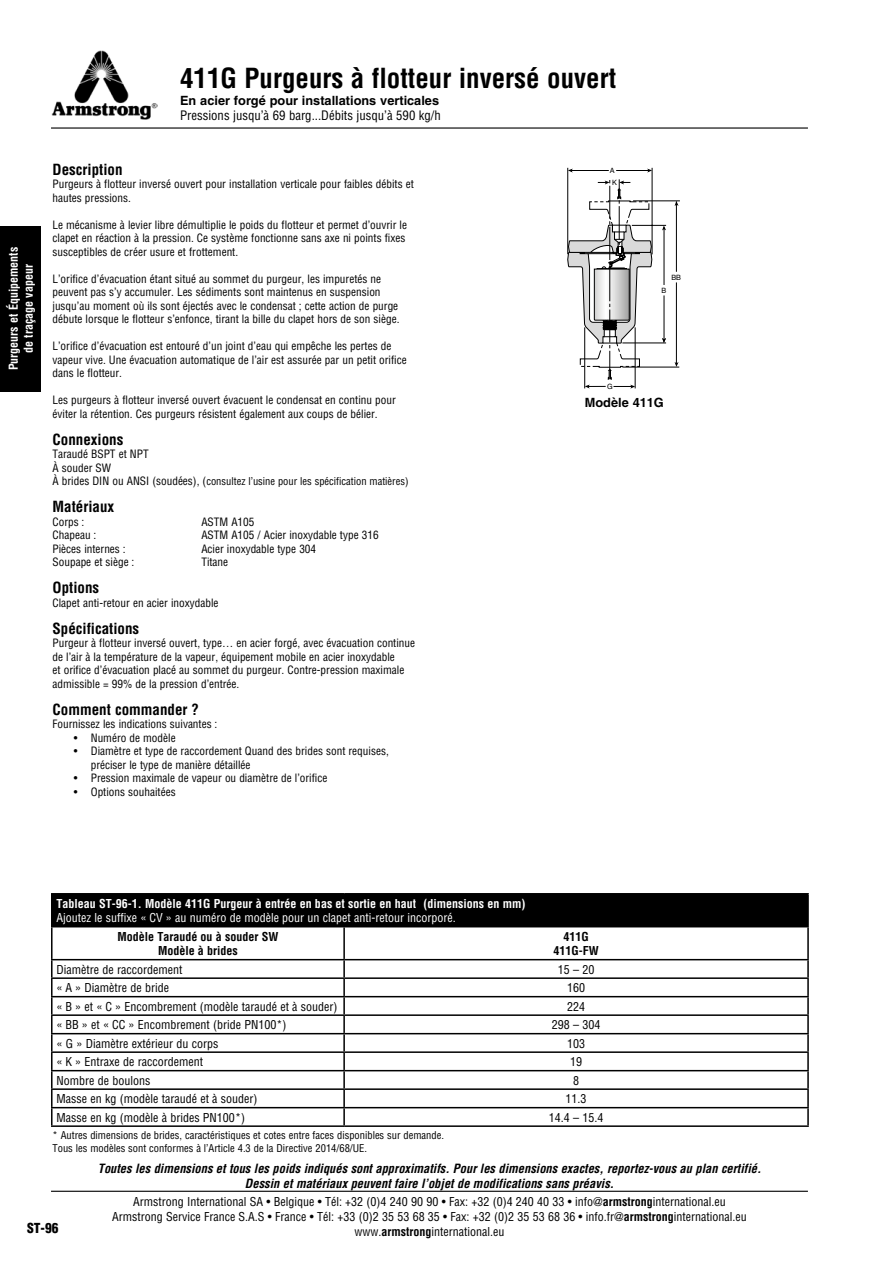
<style>
.page{position:relative;width:893px;height:1263px;background:#fff}
.page>*{position:absolute;margin:0;border:0;box-sizing:border-box;transform-origin:0 0}
.t1{font:700 condensed 27px "Helvetica";color:#000}
.t2{font:700 condensed 15px "Helvetica";color:#000}
.t3{font:900 condensed 13.5px "Helvetica";color:#000}
.t4{font:700 12.75px "Helvetica";color:#000}
.t5{font:condensed 12.75px "Helvetica";color:#000}
.t6{font:italic 700 condensed 12.45px/15px "Helvetica";color:#000;text-align:center}
.t7{font:condensed 12px/15px "Helvetica";color:#000;text-align:center}
.t8{font:700 condensed 12px/15px "Helvetica";color:#fff;text-align:center}
.t9{font:condensed 12px "Helvetica";color:#fff}
.t10{font:700 condensed 12px/14.4px "Helvetica";color:#000;text-align:center}
.t11{font:condensed 11.25px/13.5px "Helvetica";color:#000}
.t12{font:condensed 10.5px/12.6px "Helvetica";color:#000}
.t13{font:7.2px "Helvetica";color:#000}
.s1{font-size:11.25px}
.s2{font-weight:700}
</style>
<div class="page">
<hr style="left:51px;top:1191px;width:757px;height:1px;background:#000">
<div style="left:0;top:226px;width:40px;height:166px;background:#000"></div>
<img style="left:51px;top:51px;width:106px;height:68px">
<hr style="left:51px;top:127px;width:757px;height:2px;background:#000">
<svg style="left:568px;top:167px;width:112px;height:222px"></svg>
<div style="left:52px;top:894px;width:756px;height:33px;background:#000"></div>
<hr style="left:807px;top:894px;width:2px;height:32px;background:#000">
<hr style="left:51px;top:926px;width:293px;height:1px;background:#000">
<hr style="left:344px;top:926px;width:465px;height:1px;background:#000">
<hr style="left:343px;top:927px;width:2px;height:32px;background:#000">
<hr style="left:807px;top:927px;width:2px;height:32px;background:#000">
<hr style="left:51px;top:959px;width:293px;height:1px;background:#000">
<hr style="left:344px;top:959px;width:465px;height:1px;background:#000">
<hr style="left:51px;top:977px;width:293px;height:2px;background:#000">
<hr style="left:344px;top:977px;width:465px;height:2px;background:#000">
<hr style="left:51px;top:996px;width:293px;height:1px;background:#000">
<hr style="left:344px;top:996px;width:465px;height:1px;background:#000">
<hr style="left:51px;top:1014px;width:293px;height:2px;background:#000">
<hr style="left:344px;top:1014px;width:465px;height:2px;background:#000">
<hr style="left:51px;top:1033px;width:293px;height:1px;background:#000">
<hr style="left:344px;top:1033px;width:465px;height:1px;background:#000">
<hr style="left:51px;top:1051px;width:293px;height:2px;background:#000">
<hr style="left:344px;top:1051px;width:465px;height:2px;background:#000">
<hr style="left:51px;top:1070px;width:293px;height:1px;background:#000">
<hr style="left:344px;top:1070px;width:465px;height:1px;background:#000">
<hr style="left:51px;top:1088px;width:293px;height:2px;background:#000">
<hr style="left:344px;top:1088px;width:465px;height:2px;background:#000">
<hr style="left:51px;top:1107px;width:293px;height:1px;background:#000">
<hr style="left:344px;top:1107px;width:465px;height:1px;background:#000">
<svg style="left:343px;top:960px;width:2px;height:165px"></svg>
<svg style="left:807px;top:960px;width:2px;height:165px"></svg>
<hr style="left:51px;top:893px;width:293px;height:1px;background:#000">
<hr style="left:51px;top:894px;width:2px;height:32px;background:#000">
<hr style="left:344px;top:893px;width:465px;height:1px;background:#000">
<hr style="left:51px;top:927px;width:2px;height:32px;background:#000">
<svg style="left:51px;top:960px;width:2px;height:165px"></svg>
<hr style="left:51px;top:1125px;width:293px;height:2px;background:#000">
<hr style="left:344px;top:1125px;width:465px;height:2px;background:#000">
<p class="t8" style="left:6px;top:370px;width:125px;rotate:-90deg">Purgeurs et Équipements de traçage vapeur</p>
<h1 class="t1" style="left:180px;top:62px;width:438px">411G Purgeurs à flotteur inversé ouvert</h1>
<p class="t4" style="left:180px;top:92px;width:261px">En acier forgé pour installations verticales</p>
<p class="t5" style="left:180px;top:107px;width:262px">Pressions jusqu’à 69 barg...Débits jusqu’à 590 kg/h</p>
<h2 class="t2" style="left:53px;top:160px;width:71px">Description</h2>
<p class="t11" style="left:53px;top:177px;width:363px">Purgeurs à flotteur inversé ouvert pour installation verticale pour faibles débits et hautes pressions.</p>
<p class="t11" style="left:53px;top:218px;width:356px">Le mécanisme à levier libre démultiplie le poids du flotteur et permet d’ouvrir le clapet en réaction à la pression. Ce système fonctionne sans axe ni points fixes susceptibles de créer usure et frottement.</p>
<p class="t11" style="left:53px;top:272px;width:348px">L’orifice d’évacuation étant situé au sommet du purgeur, les impuretés ne peuvent pas s’y accumuler. Les sédiments sont maintenus en suspension jusqu’au moment où ils sont éjectés avec le condensat ; cette action de purge débute lorsque le flotteur s’enfonce, tirant la bille du clapet hors de son siège.</p>
<p class="t11" style="left:53px;top:339px;width:356px">L’orifice d’évacuation est entouré d’un joint d’eau qui empêche les pertes de vapeur vive. Une évacuation automatique de l’air est assurée par un petit orifice dans le flotteur.</p>
<p class="t11" style="left:53px;top:393px;width:345px">Les purgeurs à flotteur inversé ouvert évacuent le condensat en continu pour éviter la rétention. Ces purgeurs résistent également aux coups de bélier.</p>
<h2 class="t2" style="left:53px;top:430px;width:72px">Connexions</h2>
<p class="t11" style="left:53px;top:447px;width:98px">Taraudé BSPT et NPT<br>À souder SW</p>
<p class="t12" style="left:53px;top:475px;width:358px"><span class="s1">À brides DIN ou ANSI (soudées), (</span>consultez l’usine pour les spécification matières)</p>
<h2 class="t2" style="left:53px;top:498px;width:63px">Matériaux</h2>
<p class="t11" style="left:53px;top:515px;width:33px">Corps :</p>
<p class="t11" style="left:201px;top:515px;width:55px">ASTM A105</p>
<p class="t11" style="left:53px;top:528px;width:45px">Chapeau :</p>
<p class="t11" style="left:201px;top:528px;width:179px">ASTM A105 / Acier inoxydable type 316</p>
<p class="t11" style="left:53px;top:542px;width:75px">Pièces internes :</p>
<p class="t11" style="left:201px;top:542px;width:116px">Acier inoxydable type 304</p>
<p class="t11" style="left:53px;top:555px;width:83px">Soupape et siège :</p>
<p class="t11" style="left:201px;top:555px;width:28px">Titane</p>
<h2 class="t2" style="left:53px;top:579px;width:48px">Options</h2>
<p class="t11" style="left:53px;top:596px;width:168px">Clapet anti-retour en acier inoxydable</p>
<h2 class="t2" style="left:53px;top:619px;width:88px">Spécifications</h2>
<p class="t11" style="left:53px;top:636px;width:364px">Purgeur à flotteur inversé ouvert, type… en acier forgé, avec évacuation continue de l’air à la température de la vapeur, équipement mobile en acier inoxydable<br>et orifice d’évacuation placé au sommet du purgeur. Contre-pression maximale admissible = 99% de la pression d’entrée.</p>
<h2 class="t2" style="left:53px;top:700px;width:148px">Comment commander ?</h2>
<p class="t11" style="left:53px;top:717px;width:166px">Fournissez les indications suivantes :</p>
<p class="t11" style="left:74px;top:731px;width:103px">• Numéro de modèle</p>
<p class="t11" style="left:91px;top:744px;width:300px;text-indent:-17px">• Diamètre et type de raccordement Quand des brides sont requises, préciser le type de manière détaillée</p>
<p class="t11" style="left:74px;top:771px;width:255px">• Pression maximale de vapeur ou diamètre de l’orifice</p>
<p class="t11" style="left:74px;top:785px;width:103px">• Options souhaitées</p>
<p class="t13" style="left:610px;top:166px;width:6px">A</p>
<p class="t13" style="left:612px;top:178px;width:6px">K</p>
<p class="t13" style="left:607px;top:382px;width:7px">G</p>
<p class="t13" style="left:671px;top:273px;width:11px">BB</p>
<p class="t13" style="left:662px;top:286px;width:6px">B</p>
<p class="t4" style="left:585px;top:395px;width:81px">Modèle 411G</p>
<p class="t8" style="left:57px;top:896px;width:470px">Tableau ST-96-1. Modèle 411G Purgeur à entrée en bas et sortie en haut (dimensions en mm)</p>
<p class="t9" style="left:57px;top:910px;width:401px">Ajoutez le suffixe « CV » au numéro de modèle pour un clapet anti-retour incorporé.</p>
<p class="t10" style="left:117px;top:929px;width:163px">Modèle Taraudé ou à souder SW<br>Modèle à brides</p>
<p class="t10" style="left:553px;top:929px;width:47px">411G<br>411G-FW</p>
<p class="t7" style="left:57px;top:962px;width:127px">Diamètre de raccordement</p>
<p class="t7" style="left:558px;top:962px;width:38px">15 – 20</p>
<p class="t7" style="left:57px;top:980px;width:114px">« A » Diamètre de bride</p>
<p class="t7" style="left:567px;top:980px;width:19px">160</p>
<p class="t7" style="left:57px;top:999px;width:283px">« B » et « C » Encombrement (modèle taraudé et à souder)</p>
<p class="t7" style="left:567px;top:999px;width:19px">224</p>
<p class="t7" style="left:57px;top:1017px;width:231px">« BB » et « CC » Encombrement (bride PN100*)</p>
<p class="t7" style="left:552px;top:1017px;width:50px">298 – 304</p>
<p class="t7" style="left:57px;top:1036px;width:163px">« G » Diamètre extérieur du corps</p>
<p class="t7" style="left:567px;top:1036px;width:19px">103</p>
<p class="t7" style="left:57px;top:1054px;width:148px">« K » Entraxe de raccordement</p>
<p class="t7" style="left:570px;top:1054px;width:13px">19</p>
<p class="t7" style="left:57px;top:1073px;width:95px">Nombre de boulons</p>
<p class="t7" style="left:573px;top:1073px;width:7px">8</p>
<p class="t7" style="left:57px;top:1091px;width:203px">Masse en kg (modèle taraudé et à souder)</p>
<p class="t7" style="left:566px;top:1091px;width:22px">11.3</p>
<p class="t7" style="left:57px;top:1110px;width:190px">Masse en kg (modèle à brides PN100*)</p>
<p class="t7" style="left:549px;top:1110px;width:56px">14.4 – 15.4</p>
<p class="t12" style="left:53px;top:1129px;width:393px">* Autres dimensions de brides, caractéristiques et cotes entre faces disponibles sur demande.<br>Tous les modèles sont conformes à l’Article 4.3 de la Directive 2014/68/UE.</p>
<p class="t6" style="left:98px;top:1161px;width:665px">Toutes les dimensions et tous les poids indiqués sont approximatifs. Pour les dimensions exactes, reportez-vous au plan certifié.<br>Dessin et matériaux peuvent faire l’objet de modifications sans préavis.</p>
<p class="t7" style="left:112px;top:1194px;width:636px">Armstrong International SA • Belgique • Tél: +32 (0)4 240 90 90 • Fax: +32 (0)4 240 40 33 • info@<span class="s2">armstrong</span>international.eu<br>Armstrong Service France S.A.S • France • Tél: +33 (0)2 35 53 68 35 • Fax: +32 (0)2 35 53 68 36 • info.fr@<span class="s2">armstrong</span>international.eu</p>
<p class="t3" style="left:27px;top:1219px;width:33px">ST-96</p>
<p class="t7" style="left:354px;top:1224px;width:151px">www.<span class="s2">armstrong</span>international.eu</p>
</div>
